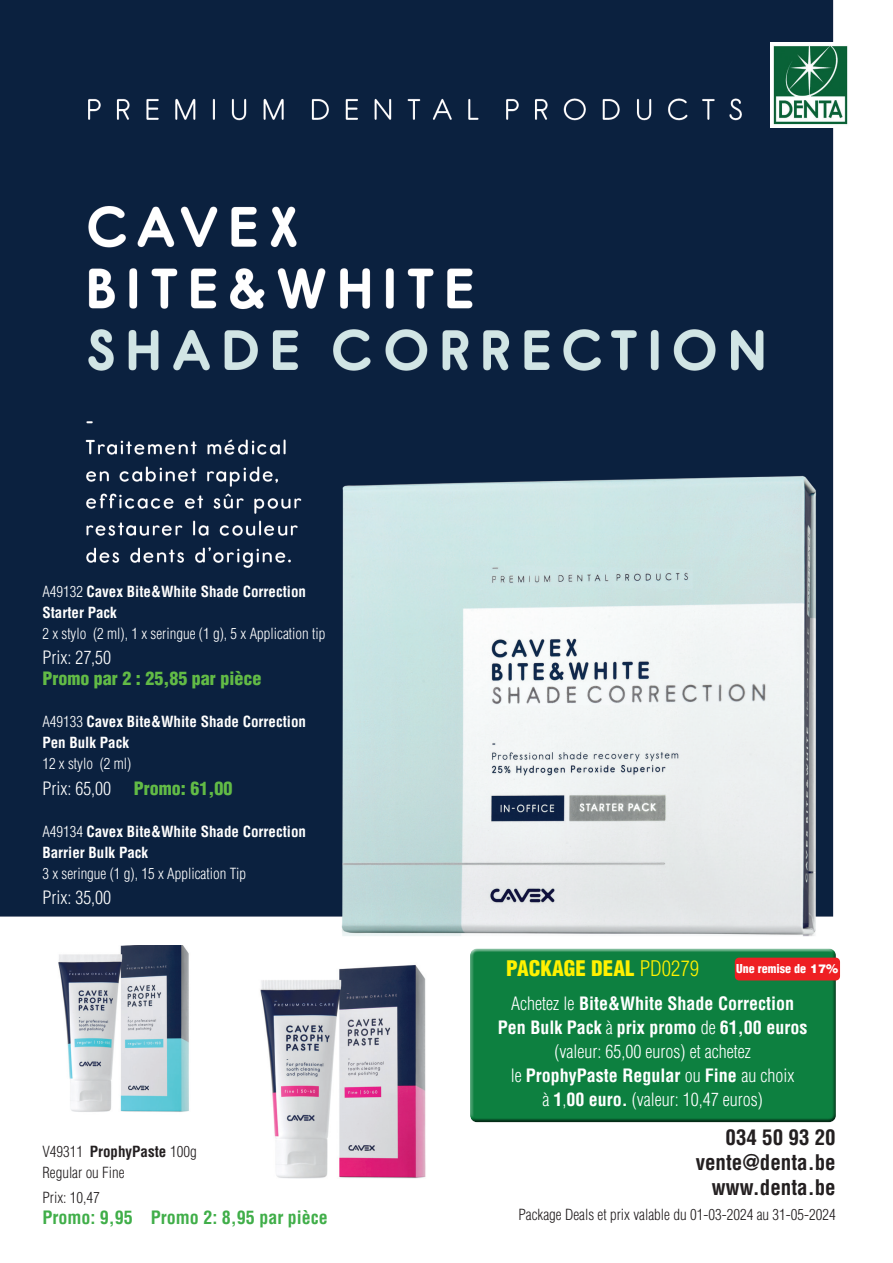
<style>
.page{position:relative;width:893px;height:1263px;background:#fff}
.page>*{position:absolute;margin:0;border:0;box-sizing:border-box;transform-origin:0 0}
.t1{font:700 condensed 21px/25.2px "Helvetica LT Std";color:#231f20;text-align:right}
.t2{font:900 condensed 21px "Helvetica LT Std";color:#fff101}
.t3{font:700 condensed 18px/24px "Helvetica LT Std";color:#fff;text-align:center}
.t4{font:900 condensed 18px "Helvetica LT Std";color:#62bb46}
.t5{font:300 condensed 18px "Helvetica LT Std";color:#fff}
.t6{font:700 condensed 18px "Helvetica LT Std";color:#40ae49}
.t7{font:700 condensed 15px/21px "Helvetica LT Std";color:#fff}
.t8{font:300 condensed 15px/21px "Helvetica LT Std";color:#231f20}
.t9{font:300 condensed 15px "Helvetica LT Std";color:#fff}
.t10{font:900 condensed 12px "Helvetica LT Std";color:#fff}
.s1{font-weight:300}
.s2{font-weight:700}
.s3{font-stretch:normal}
</style>
<div class="page">
<img style="left:260px;top:964px;width:166px;height:215px">
<img style="left:58px;top:945px;width:131px;height:167px">
<img style="left:0;top:0;width:834px;height:937px">
<div style="left:467px;top:944px;width:369px;height:176px;background:#fff;opacity:.75"></div>
<div style="left:467px;top:950px;width:369px;height:174px;background:#0d8040"></div>
<div style="left:735px;top:958px;width:105px;height:22px;background:#ee1f23;border-radius:4px"></div>
<img style="left:770px;top:43px;width:78px;height:85px">
<p class="t7" style="left:42px;top:581px;width:265px"><span class="s1">A49132</span> Cavex Bite&amp;White Shade Correction<br>Starter Pack</p>
<p class="t9" style="left:42px;top:624px;width:285px">2 x stylo (2 ml), 1 x seringue (1 g), 5 x Application tip</p>
<p class="t5" style="left:42px;top:647px;width:70px">Prix: 27,50</p>
<p class="t4" style="left:42px;top:667px;width:220px">Promo par 2 : 25,85 par pièce</p>
<p class="t7" style="left:42px;top:711px;width:265px"><span class="s1">A49133</span> Cavex Bite&amp;White Shade Correction<br>Pen Bulk Pack</p>
<p class="t9" style="left:42px;top:755px;width:91px">12 x stylo (2 ml)</p>
<p class="t5" style="left:42px;top:777px;width:70px">Prix: 65,00</p>
<p class="t4" style="left:134px;top:777px;width:100px">Promo: 61,00</p>
<p class="t7" style="left:42px;top:821px;width:265px"><span class="s1">A49134</span> Cavex Bite&amp;White Shade Correction<br>Barrier Bulk Pack</p>
<p class="t9" style="left:42px;top:864px;width:205px">3 x seringue (1 g), 15 x Application Tip</p>
<p class="t5" style="left:42px;top:886px;width:70px">Prix: 35,00</p>
<p class="t8" style="left:42px;top:1141px;width:156px">V49311 <span class="s2">ProphyPaste</span> 100g<br>Regular ou Fine</p>
<p class="t8" style="left:42px;top:1187px;width:59px">Prix: 10,47</p>
<p class="t6" style="left:42px;top:1206px;width:287px">Promo: 9,95 Promo 2: 8,95 par pièce</p>
<p class="t2" style="left:506px;top:955px;width:194px">PACKAGE DEAL <span class="s1">PD0279</span></p>
<p class="t10" style="left:736px;top:961px;width:103px">Une remise de <span class="s3">17%</span></p>
<p class="t3" style="left:498px;top:991px;width:311px"><span class="s1">Achetez le</span> Bite&amp;White Shade Correction Pen Bulk Pack <span class="s1">à</span> prix promo <span class="s1">de</span> 61,00 euros <span class="s1">(valeur: 65,00 euros) et achetez<br>le</span> ProphyPaste Regular <span class="s1">ou</span> Fine <span class="s1">au choix<br>à</span> 1<span class="s1">,</span>00 euro. <span class="s1">(valeur: 10,47 euros)</span></p>
<p class="t1" style="left:696px;top:1124px;width:141px">034 50 93 20 vente@denta.be www.denta.be</p>
<p class="t8" style="left:518px;top:1204px;width:319px">Package Deals et prix valable du 01-03-2024 au 31-05-2024</p>
</div>
